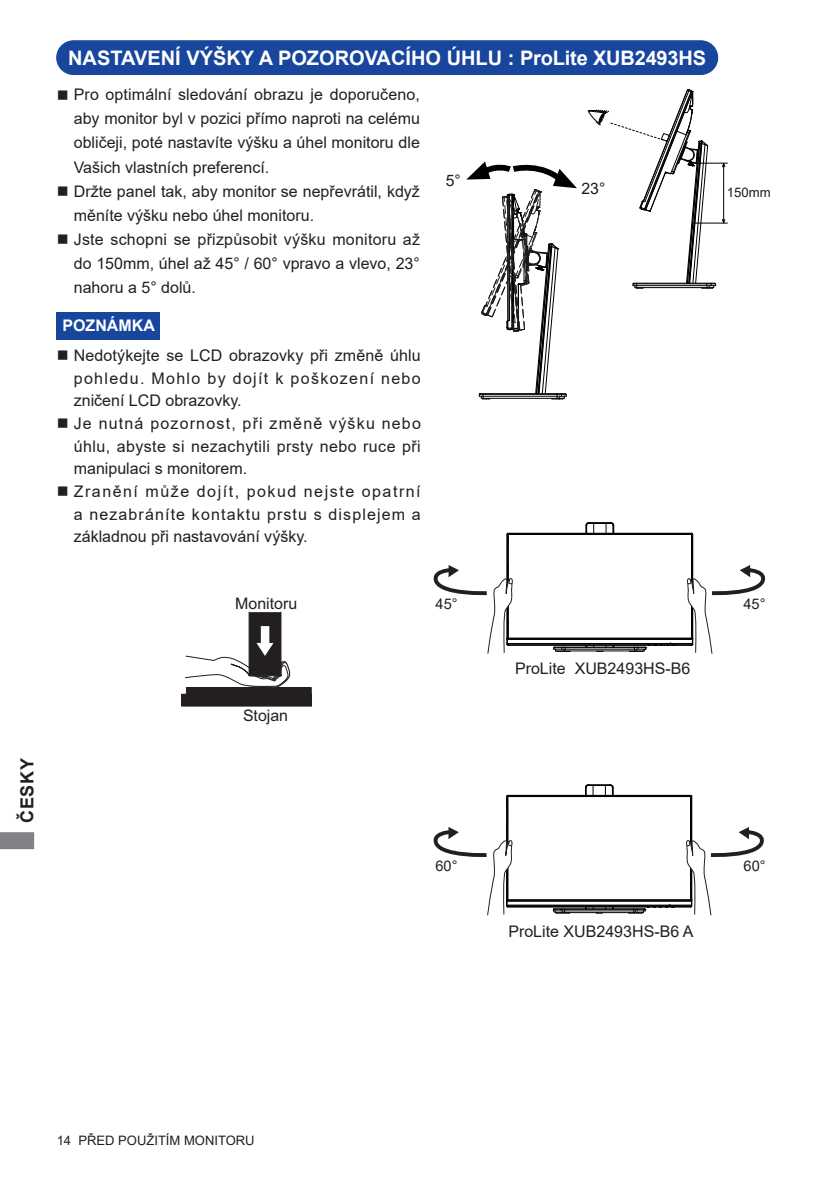
<style>
.page{position:relative;width:840px;height:1191px;background:#fff}
.page>*{position:absolute;margin:0;border:0;box-sizing:border-box;transform-origin:0 0}
.t1{font:700 20px "Arial";color:#fff}
.t2{font:700 18px "Arial";letter-spacing:.035em;color:#231f20}
.t3{font:16px/24px "Arial";color:#231f20;text-align:justify}
.t4{font:700 16px "Arial";color:#fff}
.t5{font:15.8px "Arial";color:#231f20}
.t6{font:15.8px "Arial";color:#231815}
.t7{font:14.6px "Arial";color:#231f20}
.t8{font:13.2px "Arial";color:#231815}
.t9{font:13px "Arial";color:#231f20}
</style>
<div class="page">
<svg style="left:0;top:832px;width:34px;height:17px"></svg>
<div style="left:57px;top:312px;width:103px;height:27px;background:#18469d"></div>
<div style="left:182px;top:694px;width:129px;height:12px;background:#231f20"></div>
<div style="left:186px;top:687px;width:125px;height:7px;background:#231f20"></div>
<div style="left:249px;top:612px;width:32px;height:64px;background:#231f20;border:1px solid #231f20"></div>
<svg style="left:185px;top:626px;width:105px;height:61px"></svg>
<div style="left:57px;top:41px;width:660px;height:33px;background:#18469d;border-radius:17px"></div>
<div style="left:56px;top:40px;width:661px;height:35px;border:1px solid #18469d;border-radius:17px"></div>
<svg style="left:466px;top:161px;width:110px;height:238px"></svg>
<hr style="left:695px;top:163px;width:32px;height:1px;background:#000">
<hr style="left:692px;top:223px;width:35px;height:1px;background:#000">
<hr style="left:723px;top:164px;width:1px;height:59px;background:#000">
<svg style="left:721px;top:162px;width:4px;height:5px"></svg>
<svg style="left:721px;top:219px;width:4px;height:5px"></svg>
<svg style="left:587px;top:89px;width:128px;height:200px"></svg>
<hr style="left:506px;top:534px;width:1px;height:104px;background:#030303">
<hr style="left:507px;top:534px;width:1px;height:104px;background:#030303">
<hr style="left:507px;top:645px;width:184px;height:1px;background:#030303">
<hr style="left:508px;top:644px;width:183px;height:1px;background:#030303">
<hr style="left:507px;top:643px;width:185px;height:1px;background:#030303">
<hr style="left:507px;top:638px;width:184px;height:1px;background:#030303">
<hr style="left:507px;top:639px;width:185px;height:1px;background:#030303">
<hr style="left:512px;top:534px;width:40px;height:1px;background:#030303">
<hr style="left:553px;top:534px;width:42px;height:1px;background:#030303">
<hr style="left:596px;top:534px;width:46px;height:1px;background:#030303">
<hr style="left:643px;top:534px;width:43px;height:1px;background:#030303">
<hr style="left:690px;top:534px;width:1px;height:104px;background:#030303">
<hr style="left:691px;top:534px;width:1px;height:104px;background:#030303">
<hr style="left:692px;top:534px;width:1px;height:104px;background:#030303">
<hr style="left:507px;top:533px;width:184px;height:1px;background:#030303">
<svg style="left:686px;top:533px;width:7px;height:12px"></svg>
<svg style="left:506px;top:533px;width:6px;height:12px"></svg>
<hr style="left:555px;top:650px;width:88px;height:1px;background:#030303">
<hr style="left:553px;top:649px;width:92px;height:1px;background:#030303">
<hr style="left:554px;top:647px;width:90px;height:1px;background:#030303">
<svg style="left:593px;top:645px;width:13px;height:7px"></svg>
<svg style="left:629px;top:644px;width:46px;height:8px"></svg>
<svg style="left:553px;top:647px;width:17px;height:5px"></svg>
<svg style="left:579px;top:522px;width:41px;height:13px"></svg>
<svg style="left:686px;top:565px;width:80px;height:89px"></svg>
<svg style="left:433px;top:565px;width:80px;height:89px"></svg>
<hr style="left:506px;top:796px;width:1px;height:104px;background:#030303">
<hr style="left:507px;top:796px;width:1px;height:104px;background:#030303">
<hr style="left:507px;top:906px;width:183px;height:1px;background:#030303">
<hr style="left:506px;top:905px;width:185px;height:1px;background:#030303">
<hr style="left:507px;top:899px;width:183px;height:1px;background:#030303">
<hr style="left:506px;top:900px;width:185px;height:1px;background:#030303">
<hr style="left:512px;top:796px;width:40px;height:1px;background:#030303">
<hr style="left:553px;top:796px;width:41px;height:1px;background:#030303">
<hr style="left:595px;top:796px;width:46px;height:1px;background:#030303">
<hr style="left:642px;top:796px;width:43px;height:1px;background:#030303">
<hr style="left:689px;top:796px;width:1px;height:104px;background:#030303">
<hr style="left:690px;top:796px;width:1px;height:104px;background:#030303">
<hr style="left:691px;top:796px;width:1px;height:104px;background:#030303">
<hr style="left:507px;top:795px;width:183px;height:1px;background:#030303">
<svg style="left:675px;top:795px;width:17px;height:12px"></svg>
<svg style="left:506px;top:795px;width:16px;height:12px"></svg>
<hr style="left:554px;top:912px;width:89px;height:1px;background:#030303">
<hr style="left:553px;top:910px;width:91px;height:1px;background:#030303">
<hr style="left:564px;top:909px;width:69px;height:1px;background:#030303">
<hr style="left:553px;top:908px;width:91px;height:1px;background:#030303">
<svg style="left:592px;top:907px;width:13px;height:6px"></svg>
<svg style="left:628px;top:904px;width:46px;height:9px"></svg>
<svg style="left:552px;top:908px;width:18px;height:5px"></svg>
<svg style="left:578px;top:784px;width:42px;height:13px"></svg>
<svg style="left:685px;top:827px;width:79px;height:89px"></svg>
<svg style="left:433px;top:827px;width:79px;height:89px"></svg>
<p class="t2" style="left:14px;top:822px;width:66px;rotate:-90deg">ČESKY</p>
<p class="t1" style="left:68px;top:44px;width:639px">NASTAVENÍ VÝŠKY A POZOROVACÍHO ÚHLU : ProLite XUB2493HS</p>
<p class="t3" style="left:74px;top:82px;width:347px;text-indent:-17px">■ Pro optimální sledování obrazu je doporučeno, aby monitor byl v pozici přímo naproti na celému obličeji, poté nastavíte výšku a úhel monitoru dle Vašich vlastních preferencí.</p>
<p class="t3" style="left:74px;top:179px;width:347px;text-indent:-17px">■ Držte panel tak, aby monitor se nepřevrátil, když měníte výšku nebo úhel monitoru.</p>
<p class="t3" style="left:74px;top:227px;width:347px;text-indent:-17px">■ Jste schopni se přizpůsobit výšku monitoru až do 150mm, úhel až 45° / 60° vpravo a vlevo, 23° nahoru a 5° dolů.</p>
<p class="t4" style="left:62px;top:314px;width:94px">POZNÁMKA</p>
<p class="t3" style="left:74px;top:344px;width:348px;line-height:22.6px;text-indent:-17px">■ Nedotýkejte se LCD obrazovky při změně úhlu pohledu. Mohlo by dojít k poškození nebo zničení LCD obrazovky.</p>
<p class="t3" style="left:74px;top:412px;width:348px;line-height:22.6px;text-indent:-17px">■ Je nutná pozornost, při změně výšku nebo úhlu, abyste si nezachytili prsty nebo ruce při manipulaci s monitorem.</p>
<p class="t3" style="left:74px;top:480px;width:348px;line-height:22.6px;text-indent:-17px">■ Zranění může dojít, pokud nejste opatrní a nezabráníte kontaktu prstu s displejem a základnou při nastavování výšky.</p>
<p class="t6" style="left:445px;top:169px;width:17px">5°</p>
<p class="t6" style="left:581px;top:177px;width:25px">23°</p>
<p class="t8" style="left:726px;top:183px;width:45px">150mm</p>
<p class="t5" style="left:235px;top:593px;width:63px">Monitoru</p>
<p class="t7" style="left:435px;top:594px;width:24px">45°</p>
<p class="t7" style="left:743px;top:594px;width:24px">45°</p>
<p class="t5" style="left:243px;top:705px;width:47px">Stojan</p>
<p class="t3" style="left:514px;top:656px;width:177px">ProLite XUB2493HS-B6</p>
<p class="t7" style="left:435px;top:855px;width:24px">60°</p>
<p class="t7" style="left:743px;top:855px;width:24px">60°</p>
<p class="t3" style="left:508px;top:919px;width:186px">ProLite XUB2493HS-B6 A</p>
<p class="t9" style="left:57px;top:1131px;width:199px">14 PŘED POUŽITÍM MONITORU</p>
</div>
